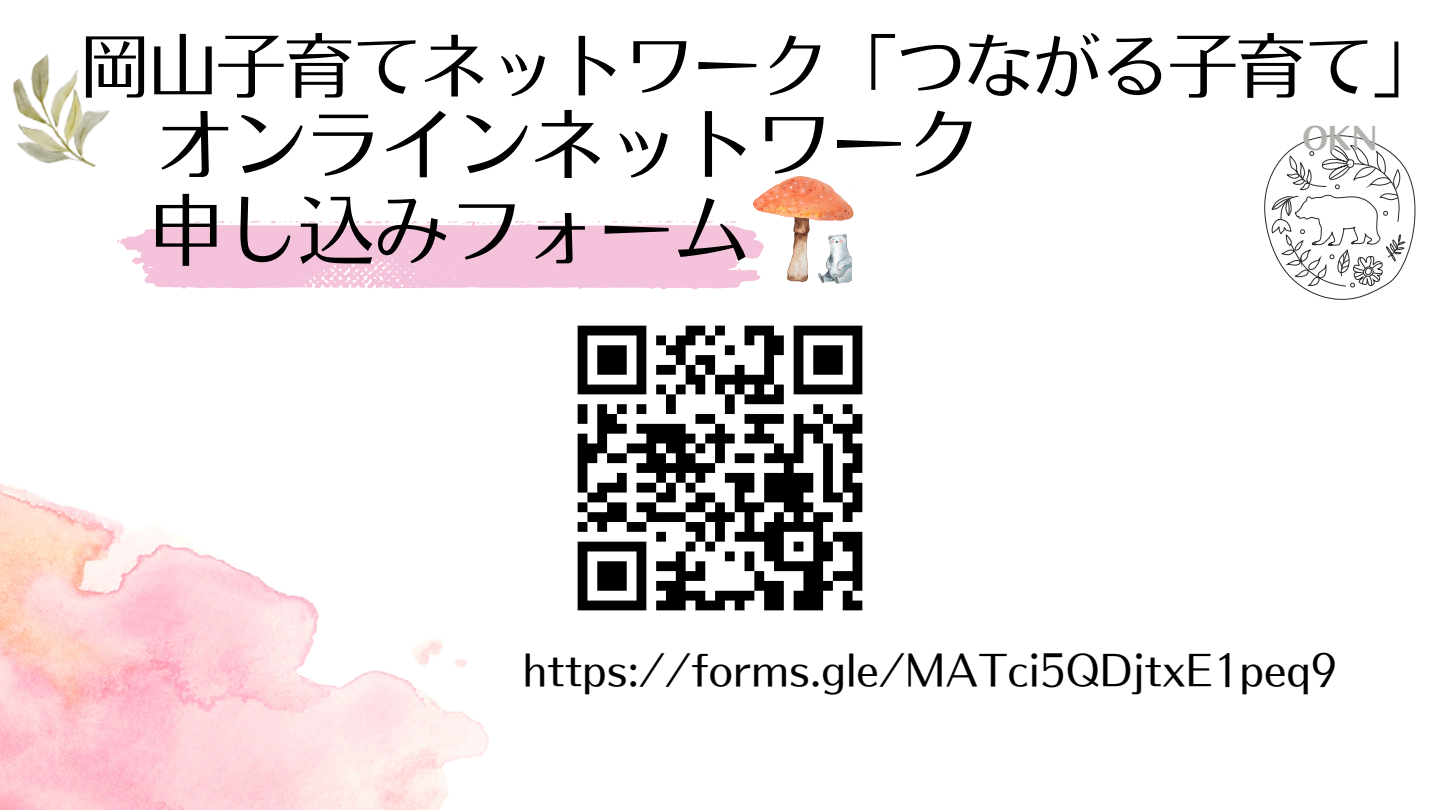
<style>
.page{position:relative;width:1440px;height:810px;background:#fff}
.page>*{position:absolute;margin:0;border:0;box-sizing:border-box;transform-origin:0 0}
.t1{font:75px "Nud Motoya Aporo Std W3";color:#000}
.t2{font:68px "Nud Motoya Aporo Std W3";color:#000}
.t3{font:42px "Nud Motoya Aporo Std W3";color:#000}
.t4{font:31.5px "Nud Motoya Aporo Std W5";color:#b2b1ae}
</style>
<div class="page">
<img style="left:0;top:483px;width:489px;height:327px">
<img style="left:12px;top:54px;width:98px;height:113px">
<svg style="left:1264px;top:135px;width:151px;height:165px"></svg>
<svg style="left:117px;top:220px;width:636px;height:70px;background:#f5cbdf"></svg>
<img style="left:753px;top:177px;width:101px;height:106px">
<img style="left:819px;top:234px;width:32px;height:50px">
<svg style="left:577px;top:325px;width:286px;height:286px"></svg>
<h2 class="t2" style="left:81px;top:32px;width:1361px">岡山子育てネットワーク「つながる子育て」</h2>
<h1 class="t1" style="left:156px;top:107px;width:826px">オンラインネットワーク</h1>
<p class="t4" style="left:1303px;top:123px;width:76px">OKN</p>
<h1 class="t1" style="left:149px;top:192px;width:601px">申し込みフォーム</h1>
<p class="t3" style="left:523px;top:649px;width:816px">https://forms.gle/MATci5QDjtxE1peq9</p>
</div>
